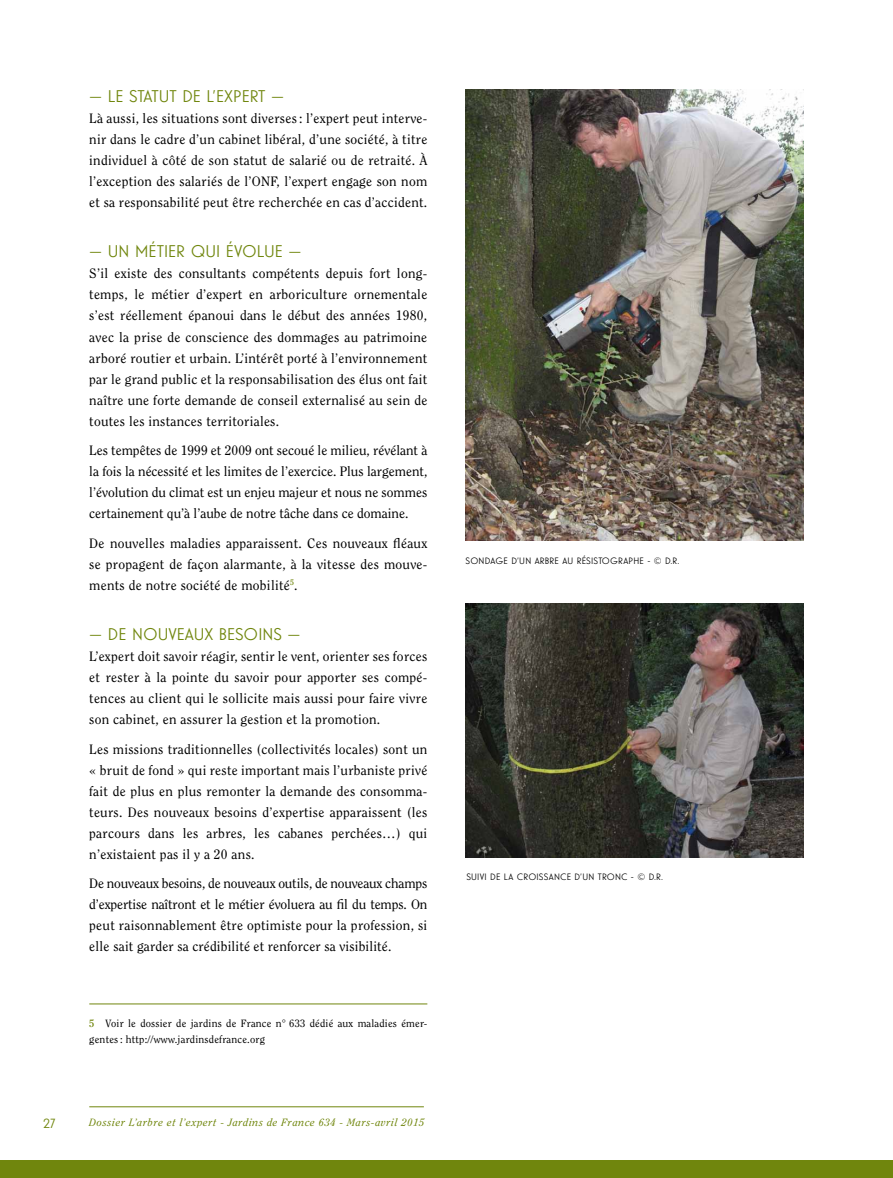
<style>
.page{position:relative;width:893px;height:1178px;background:#fff}
.page>*{position:absolute;margin:0;border:0;box-sizing:border-box;transform-origin:0 0}
.t1{font:16.5px "Guildford Pro";color:#70860d}
.t2{font:13.5px/21px "Clearface Std";letter-spacing:.02em;color:#000;text-align:justify}
.t3{font:13.5px "Guildford Pro";color:#70860d}
.t4{font:10.5px/16.5px "Clearface Std";letter-spacing:.02em;color:#000}
.t5{font:italic 10.5px "Clearface Std";letter-spacing:.06em;color:#70860d}
.t6{font:9px "Guildford Pro";letter-spacing:.02em;color:#000}
.s1{font-weight:700;color:#70860d}
</style>
<div class="page">
<hr style="left:89px;top:1106px;width:335px;height:1px;background:#70860d">
<div style="left:0;top:1160px;width:893px;height:18px;background:#70860d"></div>
<hr style="left:89px;top:1003px;width:338px;height:1px;background:#70860d">
<img style="left:466px;top:89px;width:338px;height:451px">
<img style="left:466px;top:604px;width:338px;height:253px">
<p class="t1" style="left:89px;top:85px;width:196px">— LE STATUT DE L’EXPERT —</p>
<p class="t2" style="left:89px;top:107px;width:340px">Là aussi, les situations sont diverses: l’expert peut interve&shy;nir dans le cadre d’un cabinet libéral, d’une société, à titre individuel à côté de son statut de salarié ou de retraité. À l’exception des salariés de l’ONF, l’expert engage son nom et sa responsabilité peut être recherchée en cas d’accident.</p>
<p class="t1" style="left:89px;top:241px;width:214px">— UN MÉTIER QUI ÉVOLUE —</p>
<p class="t2" style="left:89px;top:263px;width:340px">S’il existe des consultants compétents depuis fort long&shy;temps, le métier d’expert en arboriculture ornementale s’est réellement épanoui dans le début des années 1980, avec la prise de conscience des dommages au patrimoine arboré routier et urbain. L’intérêt porté à l’environnement par le grand public et la responsabilisation des élus ont fait naître une forte demande de conseil externalisé au sein de toutes les instances territoriales.</p>
<p class="t2" style="left:89px;top:440px;width:340px">Les tempêtes de 1999 et 2009 ont secoué le milieu, révélant à la fois la nécessité et les limites de l’exercice. Plus largement, l’évolution du climat est un enjeu majeur et nous ne sommes certainement qu’à l’aube de notre tâche dans ce domaine.</p>
<p class="t2" style="left:89px;top:532px;width:340px">De nouvelles maladies apparaissent. Ces nouveaux fléaux se propagent de façon alarmante, à la vitesse des mouve&shy;ments de notre société de mobilité<sup>5</sup>.</p>
<p class="t1" style="left:89px;top:623px;width:213px">— DE NOUVEAUX BESOINS —</p>
<p class="t2" style="left:89px;top:646px;width:340px">L’expert doit savoir réagir, sentir le vent, orienter ses forces et rester à la pointe du savoir pour apporter ses compé&shy;tences au client qui le sollicite mais aussi pour faire vivre son cabinet, en assurer la gestion et la promotion.</p>
<p class="t2" style="left:89px;top:739px;width:340px">Les missions traditionnelles (collectivités locales) sont un « bruit de fond » qui reste important mais l’urbaniste privé fait de plus en plus remonter la demande des consomma&shy;teurs. Des nouveaux besoins d’expertise apparaissent (les parcours dans les arbres, les cabanes perchées…) qui n’existaient pas il y a 20 ans.</p>
<p class="t2" style="left:89px;top:873px;width:340px">De nouveaux besoins, de nouveaux outils, de nouveaux champs d’expertise naîtront et le métier évoluera au fil du temps. On peut raisonnablement être optimiste pour la profession, si elle sait garder sa crédibilité et renforcer sa visibilité.</p>
<p class="t4" style="left:89px;top:1015px;width:340px"><span class="s1">5</span> Voir le dossier de jardins de France n° 633 dédié aux maladies émer&shy;gentes: http://www.jardinsdefrance.org</p>
<p class="t3" style="left:43px;top:1114px;width:14px">27</p>
<p class="t5" style="left:89px;top:1116px;width:337px">Dossier L’arbre et l’expert - Jardins de France 634 - Mars-avril 2015</p>
<p class="t6" style="left:466px;top:554px;width:215px">SONDAGE D’U N ARBRE AU RÉSISTOGRAPHE - © D.R.</p>
<p class="t6" style="left:466px;top:871px;width:198px">SU IVI DE LA CROISSANCE D’U N TRONC - © D.R.</p>
</div>
